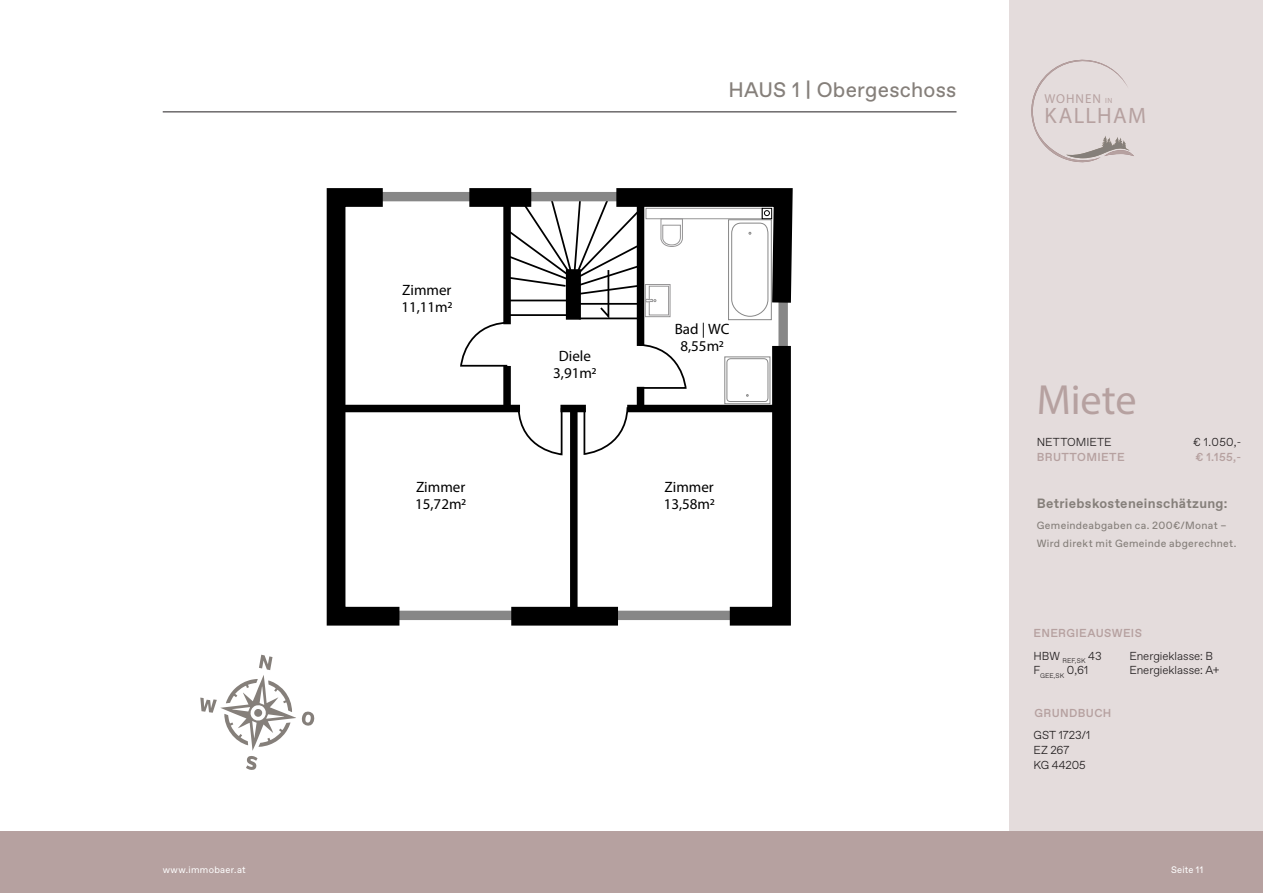
<style>
.page{position:relative;width:1263px;height:893px;background:#fff}
.page>*{position:absolute;margin:0;border:0;box-sizing:border-box;transform-origin:0 0}
.t1{font:42.3px "Myriad Pro";color:#b6a1a0}
.t2{font:22.35px "Myriad Pro";letter-spacing:.055em;color:#b6a1a0}
.t3{font:21px "Favorit Pro";letter-spacing:.01em;color:#857f7a}
.t4{font:15px/17px "Myriad Pro";color:#000}
.t5{font:700 13.5px "Favorit Pro";letter-spacing:.025em;color:#857f7a}
.t6{font:12.9px "Myriad Pro";letter-spacing:.08em;color:#b6a1a0}
.t7{font:300 11.55px/14.7px "Favorit Pro";color:#231f20}
.t8{font:500 11.55px "Favorit Pro";letter-spacing:.03em;color:#b6a1a0}
.t9{font:10.5px/18px "Favorit Pro";letter-spacing:.03em;color:#857f7a}
.t10{font:9.45px "Favorit Pro";letter-spacing:.035em;color:#fff}
.t11{font:300 6.75px "Favorit Pro";letter-spacing:.01em;color:#231f20}
.s1{font-size:7.5px}
</style>
<div class="page">
<div style="left:0;top:831px;width:1263px;height:62px;background:#b6a1a0"></div>
<div style="left:1009px;top:0;width:254px;height:831px;background:#e4dcdc"></div>
<hr style="left:163px;top:112px;width:793px;height:1px;background:#231f20">
<svg style="left:1031px;top:59px;width:103px;height:104px"></svg>
<div style="left:374px;top:192px;width:103px;height:9px;background:#878787"></div>
<div style="left:385px;top:611px;width:138px;height:9px;background:#878787"></div>
<svg style="left:326px;top:188px;width:92px;height:438px"></svg>
<div style="left:340px;top:405px;width:180px;height:7px;background:#000"></div>
<svg style="left:459px;top:188px;width:334px;height:438px"></svg>
<svg style="left:302px;top:711px;width:12px;height:15px"></svg>
<svg style="left:200px;top:655px;width:96px;height:115px"></svg>
<p class="t4" style="left:401px;top:281px;width:53px">Zimmer<br>11,11m2</p>
<p class="t4" style="left:415px;top:478px;width:53px">Zimmer<br>15,72m2</p>
<h3 class="t3" style="left:728px;top:76px;width:230px">HAUS 1 | Obergeschoss</h3>
<p class="t6" style="left:1044px;top:91px;width:70px">WOHNEN <span class="s1">IN</span></p>
<h2 class="t2" style="left:1044px;top:102px;width:103px">KALLHAM</h2>
<p class="t4" style="left:553px;top:347px;width:45px;text-align:center">Diele<br>3,91m2</p>
<p class="t4" style="left:675px;top:321px;width:56px;text-align:center">Bad | WC<br>8,55m2</p>
<p class="t4" style="left:664px;top:478px;width:53px">Zimmer<br>13,58m2</p>
<h1 class="t1" style="left:1037px;top:374px;width:101px">Miete</h1>
<p class="t7" style="left:1037px;top:435px;width:76px">NETTOMIETE</p>
<p class="t8" style="left:1037px;top:449px;width:89px">BRUTTOMIETE</p>
<p class="t7" style="left:1193px;top:435px;width:50px">€ 1.050,-</p>
<p class="t8" style="left:1195px;top:449px;width:47px">€ 1.155,-</p>
<p class="t5" style="left:1037px;top:494px;width:192px">Betriebskosteneinschätzung:</p>
<p class="t9" style="left:1037px;top:516px;width:201px">Gemeindeabgaben ca. 200€/Monat –<br>Wird direkt mit Gemeinde abgerechnet.</p>
<p class="t8" style="left:1033px;top:626px;width:110px">ENERGIEAUSWEIS</p>
<p class="t11" style="left:1033px;top:657px;width:70px"><sup>HBW</sup> REF,SK <sup>43</sup></p>
<p class="t7" style="left:1129px;top:648px;width:85px">Energieklasse: B</p>
<p class="t11" style="left:1033px;top:671px;width:56px"><sup>F</sup>GEE,SK <sup>0,61</sup></p>
<p class="t7" style="left:1129px;top:662px;width:92px">Energieklasse: A+</p>
<p class="t8" style="left:1034px;top:705px;width:78px">GRUNDBUCH</p>
<p class="t7" style="left:1033px;top:728px;width:58px">GST 1723/1<br>EZ 267<br>KG 44205</p>
<p class="t10" style="left:163px;top:863px;width:85px">www.immobaer.at</p>
<p class="t10" style="left:1171px;top:863px;width:34px">Seite 11</p>
</div>
